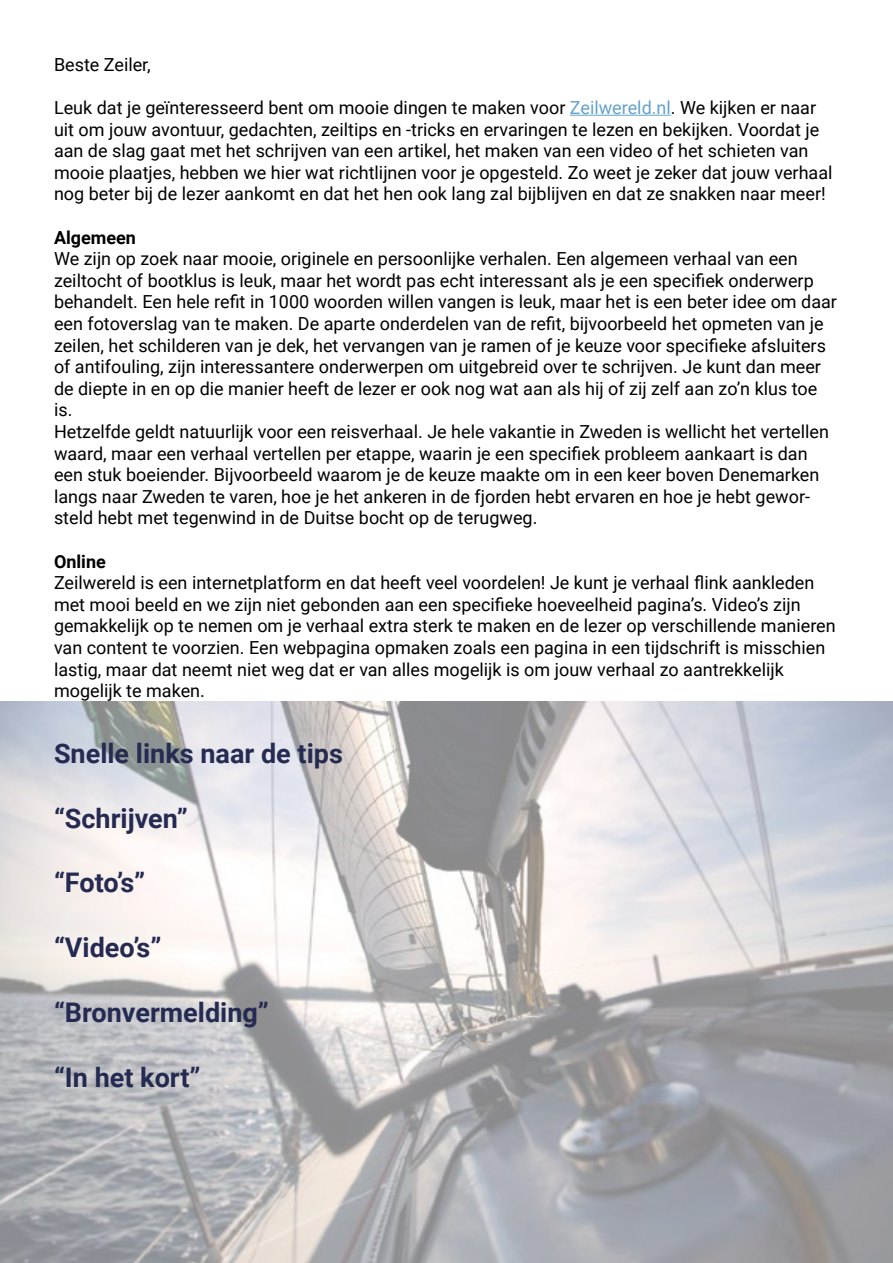
<style>
.page{position:relative;width:893px;height:1263px;background:#fff}
.page>*{position:absolute;margin:0;border:0;box-sizing:border-box;transform-origin:0 0}
.t1{font:700 27px "Roboto";color:#242a51}
.t2{font:700 27px "Roboto";color:#252b51}
.t3{font:18px/21.6px "Roboto";color:#000}
.t4{font:700 18px "Roboto";color:#000}
.s1{color:#63a2cc}
</style>
<div class="page">
<img style="left:0;top:702px;width:893px;height:561px">
<hr style="left:570px;top:115px;width:101px;height:1px;background:#63a2cc">
<p class="t3" style="left:54px;top:53px;width:98px">Beste Zeiler,</p>
<p class="t3" style="left:54px;top:96px;width:780px">Leuk dat je geïnteresseerd bent om mooie dingen te maken voor <span class="s1">Zeilwereld.nl</span>. We kijken er naar uit om jouw avontuur, gedachten, zeiltips en -tricks en ervaringen te lezen en bekijken. Voordat je aan de slag gaat met het schrijven van een artikel, het maken van een video of het schieten van mooie plaatjes, hebben we hier wat richtlijnen voor je opgesteld. Zo weet je zeker dat jouw verhaal nog beter bij de lezer aankomt en dat het hen ook lang zal bijblijven en dat ze snakken naar meer!</p>
<p class="t4" style="left:54px;top:224px;width:84px">Algemeen</p>
<p class="t3" style="left:54px;top:247px;width:784px">We zijn op zoek naar mooie, originele en persoonlijke verhalen. Een algemeen verhaal van een zeiltocht of bootklus is leuk, maar het wordt pas echt interessant als je een specifiek onderwerp behandelt. Een hele refit in 1000 woorden willen vangen is leuk, maar het is een beter idee om daar een fotoverslag van te maken. De aparte onderdelen van de refit, bijvoorbeeld het opmeten van je zeilen, het schilderen van je dek, het vervangen van je ramen of je keuze voor specifieke afsluiters of antifouling, zijn interessantere onderwerpen om uitgebreid over te schrijven. Je kunt dan meer de diepte in en op die manier heeft de lezer er ook nog wat aan als hij of zij zelf aan zo’n klus toe is.<br>Hetzelfde geldt natuurlijk voor een reisverhaal. Je hele vakantie in Zweden is wellicht het vertellen waard, maar een verhaal vertellen per etappe, waarin je een specifiek probleem aankaart is dan een stuk boeiender. Bijvoorbeeld waarom je de keuze maakte om in een keer boven Denemarken langs naar Zweden te varen, hoe je het ankeren in de fjorden hebt ervaren en hoe je hebt gewor&shy;steld hebt met tegenwind in de Duitse bocht op de terugweg.</p>
<p class="t4" style="left:54px;top:548px;width:53px">Online</p>
<p class="t3" style="left:54px;top:571px;width:783px">Zeilwereld is een internetplatform en dat heeft veel voordelen! Je kunt je verhaal flink aankleden met mooi beeld en we zijn niet gebonden aan een specifieke hoeveelheid pagina’s. Video’s zijn gemakkelijk op te nemen om je verhaal extra sterk te maken en de lezer op verschillende manieren van content te voorzien. Een webpagina opmaken zoals een pagina in een tijdschrift is misschien lastig, maar dat neemt niet weg dat er van alles mogelijk is om jouw verhaal zo aantrekkelijk mogelijk te maken.</p>
<h1 class="t2" style="left:54px;top:734px;width:290px">Snelle links naar de tips</h1>
<h1 class="t1" style="left:54px;top:799px;width:135px">“Schrijven”</h1>
<h1 class="t1" style="left:54px;top:864px;width:93px">“Foto’s”</h1>
<h1 class="t1" style="left:54px;top:929px;width:109px">“Video’s”</h1>
<h1 class="t1" style="left:54px;top:993px;width:216px">“Bronvermelding”</h1>
<h1 class="t1" style="left:54px;top:1058px;width:148px">“In het kort”</h1>
</div>
